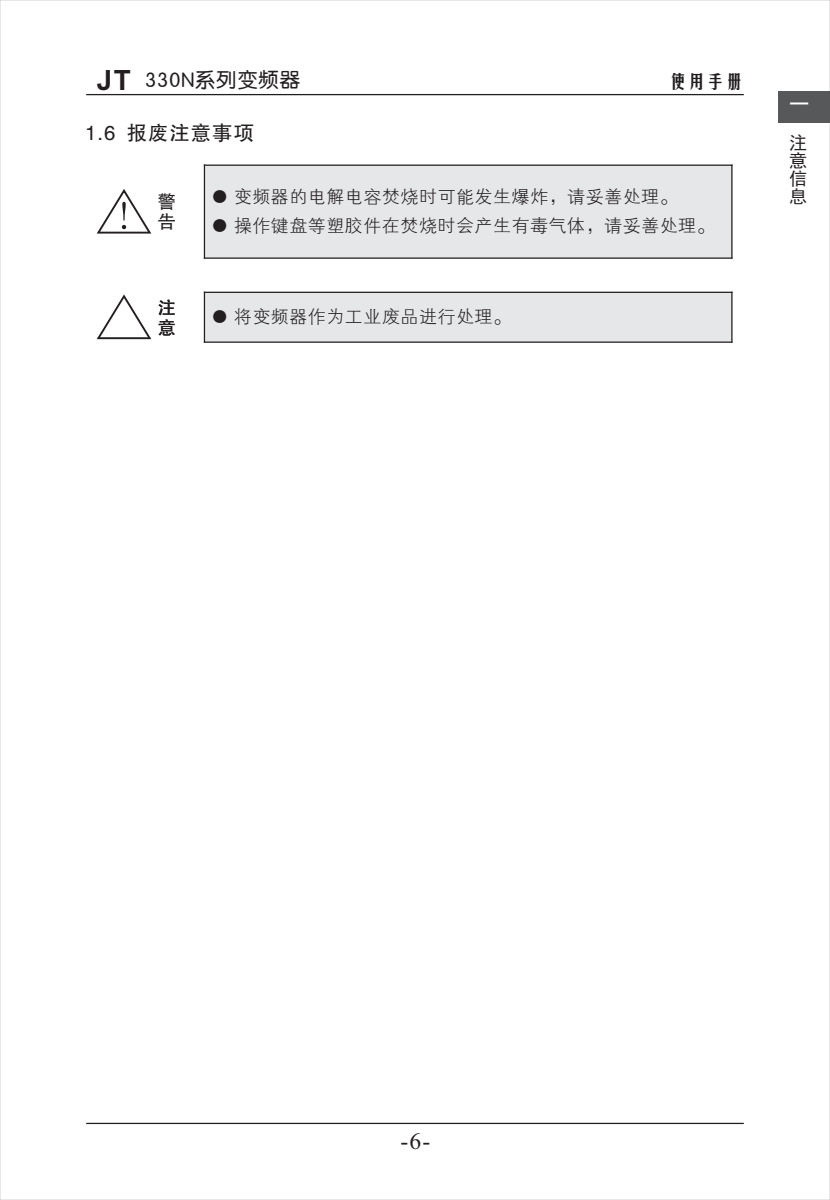
<style>
.page{position:relative;width:830px;height:1200px;background:#fff}
.page>*{position:absolute;margin:0;border:0;box-sizing:border-box;transform-origin:0 0}
.t1{font:23.62px "Times New Roman";color:#231f20}
.t2{font:20.25px "FZY3 JW GB1 0";letter-spacing:.05em;color:#231f20}
.t3{font:20.25px "FZHTJW GB1 0";letter-spacing:.055em;color:#231f20}
.t4{font:20.25px "Sim Hei";color:#fff}
.t5{font:18px "FZXH1 JW GB1 0";letter-spacing:.03em;color:#231f20}
.t6{font:18px "FZMHJW GB1 0";color:#231f20}
.t7{font:18px/20.2px "FZHTJW GB1 0";color:#231f20}
.t8{font:18px/18px "Sim Hei";color:#231f20;text-align:justify}
.s1{font-family:"Arial";font-weight:700;font-size:27.9px}
</style>
<div class="page">
<hr style="left:86px;top:1122px;width:657px;height:1px;background:#231f20">
<hr style="left:86px;top:94px;width:657px;height:1px;background:#231f20">
<svg style="left:97px;top:294px;width:55px;height:46px"></svg>
<div style="left:204px;top:165px;width:527px;height:93px;background:#e6e7e9"></div>
<hr style="left:204px;top:164px;width:1px;height:95px;background:#231f20">
<hr style="left:731px;top:164px;width:1px;height:95px;background:#231f20">
<hr style="left:204px;top:257px;width:528px;height:2px;background:#231f20">
<hr style="left:204px;top:164px;width:528px;height:2px;background:#231f20">
<div style="left:204px;top:292px;width:527px;height:50px;background:#e6e7e9"></div>
<hr style="left:204px;top:291px;width:1px;height:52px;background:#231f20">
<hr style="left:731px;top:291px;width:1px;height:52px;background:#231f20">
<hr style="left:204px;top:341px;width:528px;height:2px;background:#231f20">
<hr style="left:204px;top:291px;width:528px;height:2px;background:#231f20">
<svg style="left:96px;top:189px;width:56px;height:45px"></svg>
<div style="left:778px;top:90px;width:51px;height:32px;background:#57585a"></div>
<p class="t2" style="left:97px;top:69px;width:205px"><span class="s1">JT</span> 330N系列变频器</p>
<p class="t3" style="left:85px;top:122px;width:170px">1.6 报废注意事项</p>
<p class="t6" style="left:668px;top:71px;width:76px">使用手册</p>
<p class="t7" style="left:158px;top:192px;width:19px">警告</p>
<p class="t7" style="left:158px;top:297px;width:19px">注意</p>
<p class="t5" style="left:211px;top:187px;width:468px">● 变频器的电解电容焚烧时可能发生爆炸，请妥善处理。</p>
<p class="t5" style="left:211px;top:216px;width:505px">● 操作键盘等塑胶件在焚烧时会产生有毒气体，请妥善处理。</p>
<p class="t5" style="left:211px;top:307px;width:301px">● 将变频器作为工业废品进行处理。</p>
<p class="t4" style="left:788px;top:93px;width:22px">一</p>
<p class="t8" style="left:788px;top:134px;width:19px">注意信息</p>
<h1 class="t1" style="left:400px;top:1131px;width:31px">-6-</h1>
</div>
